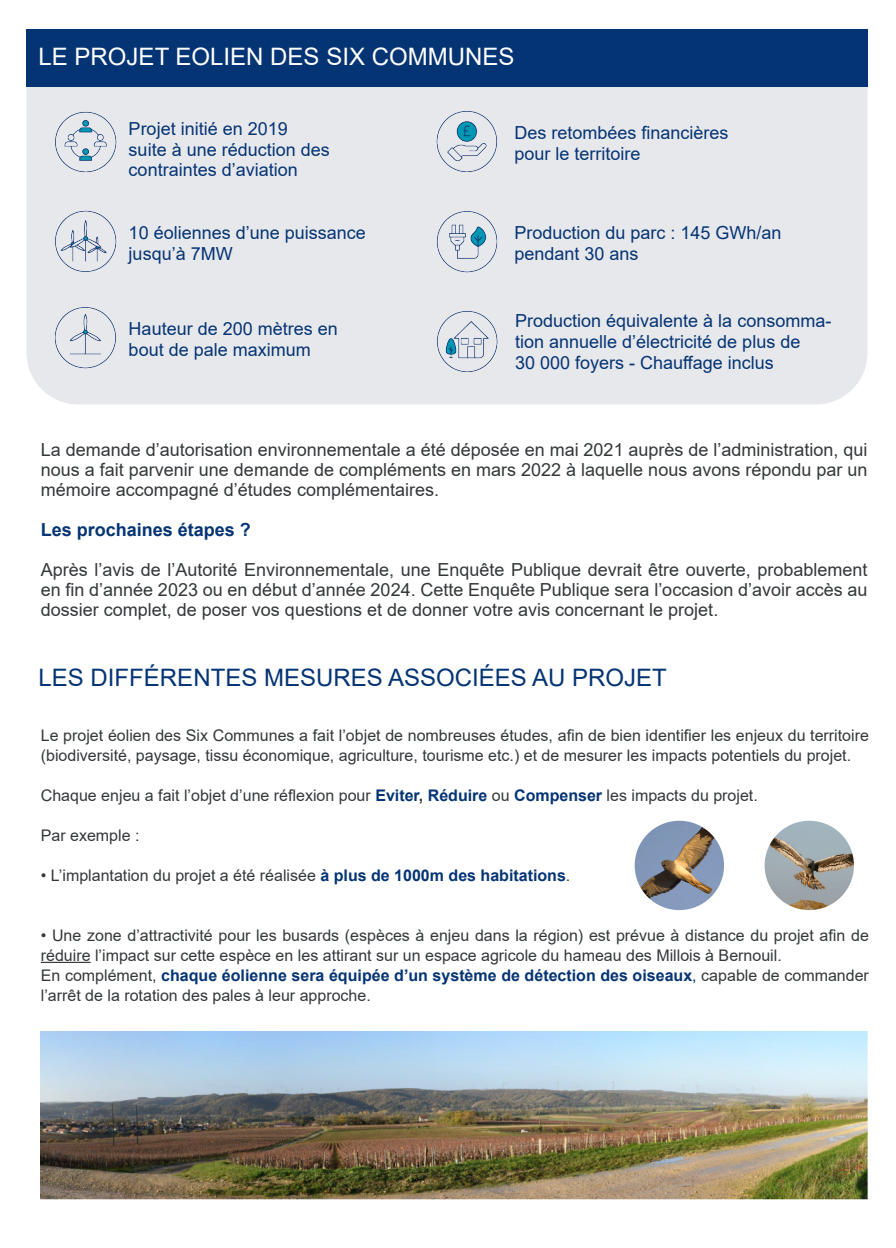
<style>
.page{position:relative;width:896px;height:1248px;background:#fff}
.page>*{position:absolute;margin:0;border:0;box-sizing:border-box;transform-origin:0 0}
.t1{font:24px "Arial";color:#053474}
.t2{font:24px "Arial";color:#fff}
.t3{font:18px/20px "Arial";color:#34383a;text-align:justify}
.t4{font:18px/20.8px "Arial";color:#053474}
.t5{font:700 18px "Arial";color:#053474}
.t6{font:16px/20px "Arial";color:#34383a}
.s1{font-weight:700;color:#053474}
.s2{font-weight:700}
.s3{color:#053474}
</style>
<div class="page">
<div style="left:26px;top:38px;width:841px;height:366px;background:#e7e8ec;border-radius:52px"></div>
<div style="left:26px;top:29px;width:841px;height:58px;background:#053474"></div>
<img style="left:55px;top:210px;width:62px;height:62px">
<img style="left:55px;top:111px;width:62px;height:62px">
<img style="left:436px;top:111px;width:61px;height:61px">
<img style="left:55px;top:307px;width:61px;height:62px">
<img style="left:437px;top:311px;width:61px;height:61px">
<img style="left:436px;top:211px;width:62px;height:62px">
<hr style="left:41px;top:961px;width:50px;height:1px;background:#34383a">
<img style="left:635px;top:820px;width:89px;height:90px;border-radius:45px">
<img style="left:764px;top:820px;width:90px;height:90px;border-radius:45px">
<img style="left:41px;top:1031px;width:827px;height:168px">
<p class="t2" style="left:39px;top:40px;width:477px">LE PROJET EOLIEN DES SIX COMMUNES</p>
<p class="t4" style="left:129px;top:118px;width:203px">Projet initié en 2019 suite à une réduction des contraintes d’aviation</p>
<p class="t4" style="left:129px;top:222px;width:239px">10 éoliennes d’une puissance jusqu’à 7MW</p>
<p class="t4" style="left:129px;top:318px;width:211px">Hauteur de 200 mètres en bout de pale maximum</p>
<p class="t4" style="left:514px;top:122px;width:216px">Des retombées financières</p>
<p class="t4" style="left:514px;top:143px;width:128px">pour le territoire</p>
<p class="t4" style="left:514px;top:222px;width:269px">Production du parc : 145 GWh/an pendant 30 ans</p>
<p class="t4" style="left:515px;top:310px;width:318px">Production équivalente à la consomma&shy;tion annuelle d’électricité de plus de</p>
<p class="t4" style="left:515px;top:352px;width:260px">30 000 foyers - Chauffage inclus</p>
<p class="t3" style="left:41px;top:439px;width:828px">La demande d’autorisation environnementale a été déposée en mai 2021 auprès de l’administration, qui nous a fait parvenir une demande de compléments en mars 2022 à laquelle nous avons répondu par un mémoire accompagné d’études complémentaires.</p>
<p class="t5" style="left:41px;top:517px;width:212px">Les prochaines étapes ?</p>
<p class="t3" style="left:41px;top:559px;width:828px">Après l’avis de l’Autorité Environnementale, une Enquête Publique devrait être ouverte, probablement en fin d’année 2023 ou en début d’année 2024. Cette Enquête Publique sera l’occasion d’avoir accès au dossier complet, de poser vos questions et de donner votre avis concernant le projet.</p>
<p class="t1" style="left:39px;top:661px;width:630px">LES DIFFÉRENTES MESURES ASSOCIÉES AU PROJET</p>
<p class="t6" style="left:41px;top:724px;width:829px">Le projet éolien des Six Communes a fait l’objet de nombreuses études, afin de bien identifier les enjeux du territoire (biodiversité, paysage, tissu économique, agriculture, tourisme etc.) et de mesurer les impacts potentiels du projet.</p>
<p class="t6" style="left:41px;top:784px;width:718px">Chaque enjeu a fait l’objet d’une réflexion pour <span class="s1">Eviter</span><span class="s2">,</span> <span class="s1">Réduire</span> ou <span class="s1">Compenser</span> les impacts du projet.</p>
<p class="t6" style="left:41px;top:824px;width:100px">Par exemple :</p>
<p class="t6" style="left:41px;top:864px;width:531px">• L’implantation du projet a été réalisée <span class="s1">à plus de 1000m des habitations</span>.</p>
<p class="t6" style="left:41px;top:924px;width:829px">• Une zone d’attractivité pour les busards (espèces à enjeu dans la région) est prévue à distance du projet afin de réduire l’impact sur cette espèce en les attirant sur un espace agricole du hameau des Millois à Bernouil.</p>
<p class="t6" style="left:41px;top:964px;width:829px">En complément, <span class="s1">chaque éolienne sera équipée d’un système de détection des oiseaux</span><span class="s3">,</span> capable de commander l’arrêt de la rotation des pales à leur approche.</p>
</div>
